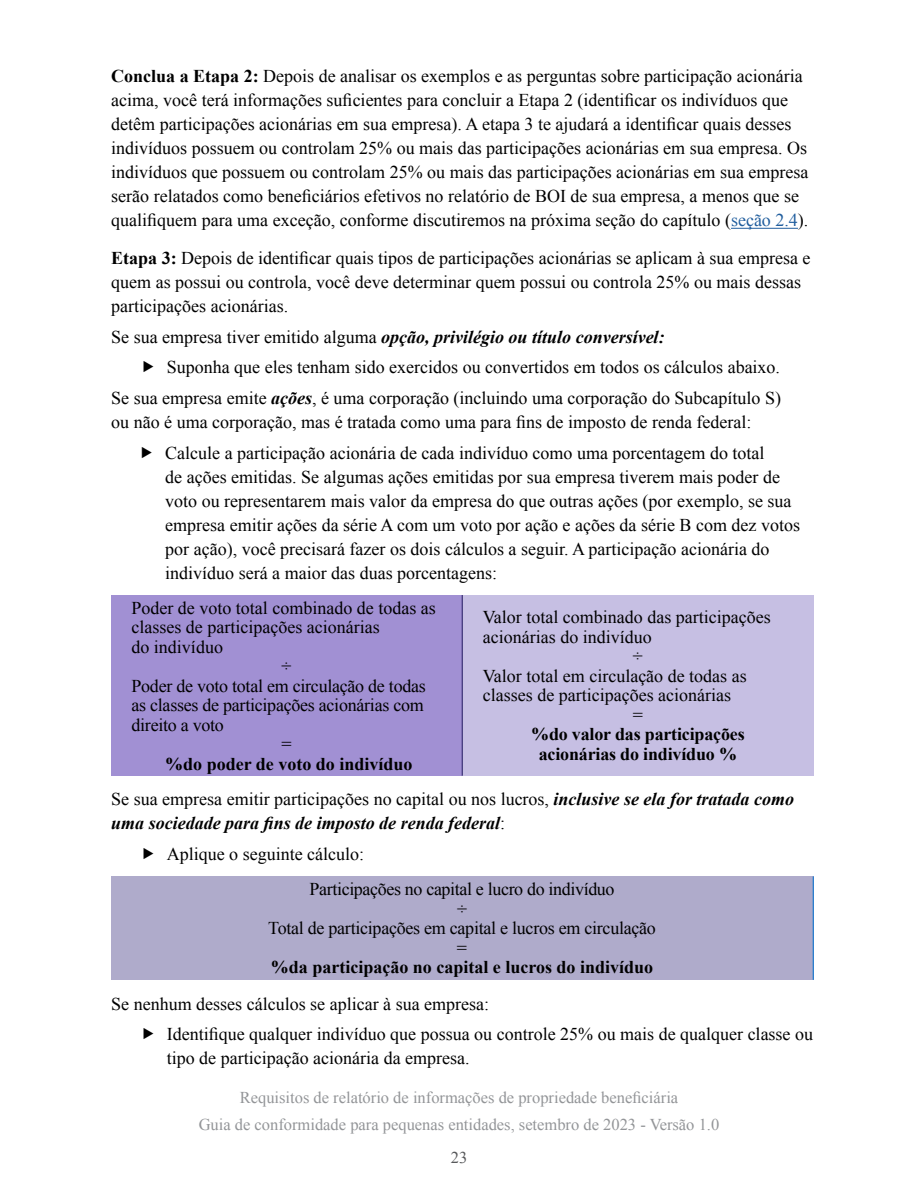
<style>
.page{position:relative;width:918px;height:1188px;background:#fff}
.page>*{position:absolute;margin:0;border:0;box-sizing:border-box;transform-origin:0 0}
.Body_Text{font:18px/24px "Times New Roman";color:#000}
.Call_Out_Box{font:18px/19.5px "Times New Roman";color:#000}
.Body_Text-2{font:italic 700 18px/24px "Times New Roman";color:#000}
.Call_Out_Box-2{font:700 18px/19.5px "Times New Roman";color:#000;text-align:center}
.Call_Out_Box-3{font:18px "Times New Roman";letter-spacing:-.02em;color:#000}
.t1{font:16.5px/27px "Times New Roman";color:#939598;text-align:center}
.t2{font:16.5px "Times New Roman";color:#58595b}
.s1{font-weight:700}
.s2{color:#215e9e}
.s3{font-weight:400;font-style:normal}
.s4{font-weight:700;font-style:italic}
</style>
<div class="page">
<hr style="left:731px;top:228px;width:67px;height:1px;background:#215e9e">
<div style="left:111px;top:595px;width:351px;height:181px;background:#a190d3"></div>
<div style="left:462px;top:595px;width:351px;height:181px;background:#c6bfe3"></div>
<hr style="left:462px;top:595px;width:1px;height:181px;background:#1f155f">
<div style="left:111px;top:876px;width:702px;height:104px;background:#afabcb"></div>
<hr style="left:813px;top:876px;width:1px;height:104px;background:#0070ce">
<p class="Body_Text" style="left:111px;top:64px;width:699px"><span class="s1">Conclua a Etapa 2:</span> Depois de analisar os exemplos e as perguntas sobre participação acionária acima, você terá informações suficientes para concluir a Etapa 2 (identificar os indivíduos que detêm participações acionárias em sua empresa). A etapa 3 te ajudará a identificar quais desses indivíduos possuem ou controlam 25% ou mais das participações acionárias em sua empresa. Os indivíduos que possuem ou controlam 25% ou mais das participações acionárias em sua empresa serão relatados como beneficiários efetivos no relatório de BOI de sua empresa, a menos que se qualifiquem para uma exceção, conforme discutiremos na próxima seção do capítulo (<span class="s2">seção 2.4</span>).</p>
<p class="Body_Text" style="left:111px;top:246px;width:701px"><span class="s1">Etapa 3:</span> Depois de identificar quais tipos de participações acionárias se aplicam à sua empresa e quem as possui ou controla, você deve determinar quem possui ou controla 25% ou mais dessas participações acionárias.</p>
<p class="Body_Text-2" style="left:111px;top:324px;width:555px"><span class="s3">Se sua empresa tiver emitido alguma</span> opção, privilégio ou título conversível:</p>
<p class="Body_Text" style="left:167px;top:355px;width:615px">Suponha que eles tenham sido exercidos ou convertidos em todos os cálculos abaixo.</p>
<p class="Body_Text" style="left:111px;top:386px;width:671px">Se sua empresa emite <span class="s4">ações</span>, é uma corporação (incluindo uma corporação do Subcapítulo S) ou não é uma corporação, mas é tratada como uma para fins de imposto de renda federal:</p>
<p class="Body_Text" style="left:165px;top:441px;width:636px">Calcule a participação acionária de cada indivíduo como uma porcentagem do total<br>de ações emitidas. Se algumas ações emitidas por sua empresa tiverem mais poder de voto ou representarem mais valor da empresa do que outras ações (por exemplo, se sua empresa emitir ações da série A com um voto por ação e ações da série B com dez votos por ação), você precisará fazer os dois cálculos a seguir. A participação acionária do indivíduo será a maior das duas porcentagens:</p>
<p class="Call_Out_Box" style="left:131px;top:598px;width:306px">Poder de voto total combinado de todas as classes de participações acionárias<br>do indivíduo</p>
<p class="Call_Out_Box" style="left:282px;top:656px;width:11px">÷</p>
<p class="Call_Out_Box" style="left:131px;top:676px;width:296px;text-align:justify">Poder de voto total em circulação de todas as classes de participações acionárias com direito a voto</p>
<p class="Call_Out_Box" style="left:281px;top:734px;width:12px">=</p>
<p class="Call_Out_Box-2" style="left:165px;top:753px;width:249px">%do poder de voto do indivíduo</p>
<p class="Call_Out_Box" style="left:483px;top:607px;width:289px">Valor total combinado das participações acionárias do indivíduo</p>
<p class="Call_Out_Box" style="left:633px;top:646px;width:11px">÷</p>
<p class="Call_Out_Box" style="left:483px;top:666px;width:265px">Valor total em circulação de todas as classes de participações acionárias</p>
<p class="Call_Out_Box" style="left:633px;top:705px;width:12px">=</p>
<p class="Call_Out_Box-2" style="left:531px;top:724px;width:215px">%do valor das participações acionárias do indivíduo %</p>
<p class="Body_Text-2" style="left:111px;top:787px;width:684px"><span class="s3">Se sua empresa emitir participações no capital ou nos lucros,</span> inclusive se ela for tratada como uma sociedade para fins de imposto de renda federal<span class="s3">:</span></p>
<p class="Body_Text" style="left:167px;top:842px;width:199px">Aplique o seguinte cálculo:</p>
<p class="Call_Out_Box-3" style="left:310px;top:877px;width:307px">Participações no capital e lucro do indivíduo</p>
<p class="Call_Out_Box" style="left:457px;top:899px;width:11px">÷</p>
<p class="Call_Out_Box" style="left:268px;top:918px;width:389px">Total de participações em capital e lucros em circulação</p>
<p class="Call_Out_Box" style="left:457px;top:938px;width:12px">=</p>
<p class="Call_Out_Box-2" style="left:271px;top:957px;width:384px">%da participação no capital e lucros do indivíduo</p>
<p class="Body_Text" style="left:111px;top:991px;width:379px">Se nenhum desses cálculos se aplicar à sua empresa:</p>
<p class="Body_Text" style="left:167px;top:1022px;width:648px">Identifique qualquer indivíduo que possua ou controle 25% ou mais de qualquer classe ou tipo de participação acionária da empresa.</p>
<p class="t1" style="left:199px;top:1084px;width:522px">Requisitos de relatório de informações de propriedade beneficiária<br>Guia de conformidade para pequenas entidades, setembro de 2023 - Versão 1.0</p>
<p class="t2" style="left:451px;top:1147px;width:18px">23</p>
</div>
